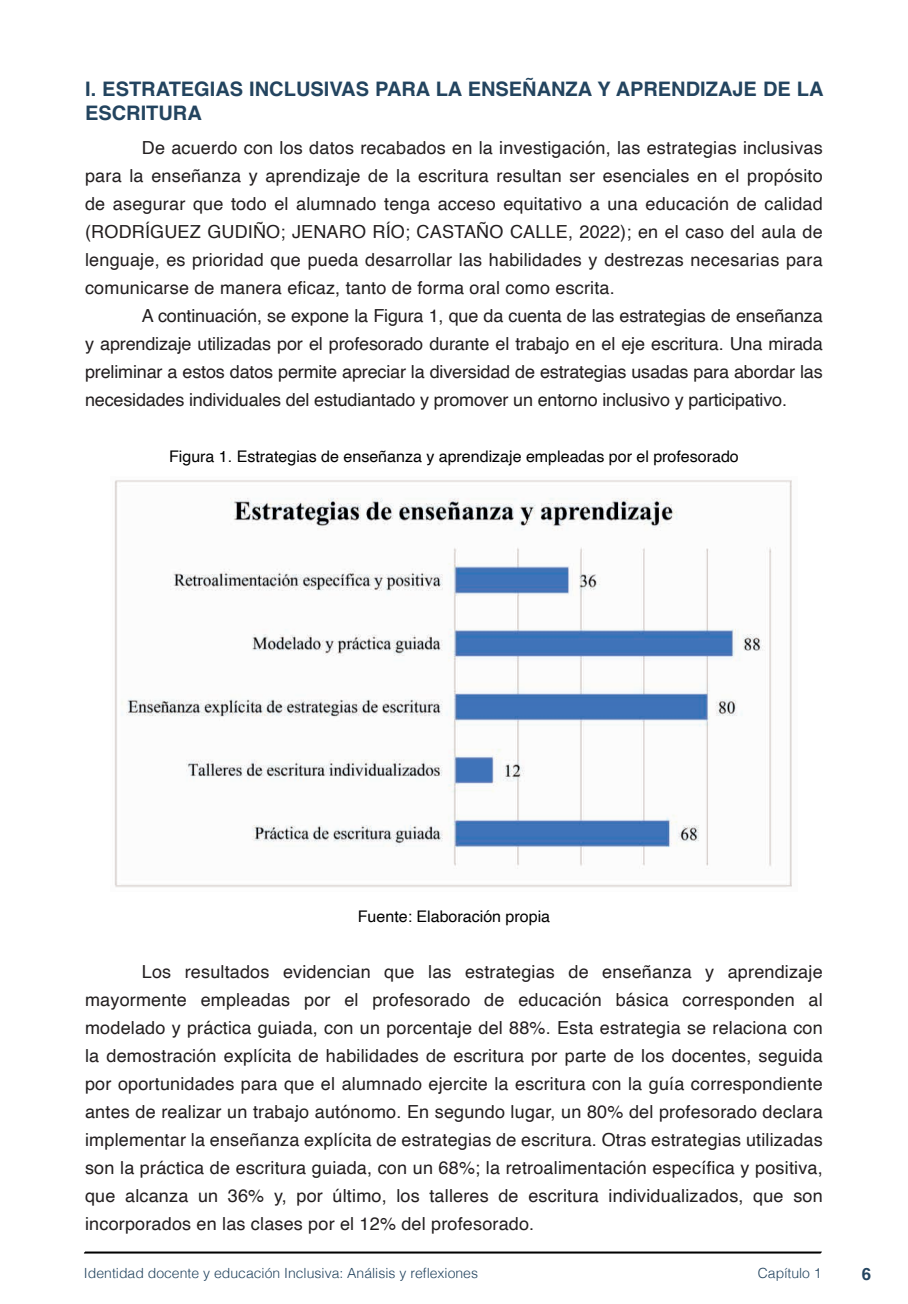
<style>
.page{position:relative;width:908px;height:1304px;background:#fff}
.page>*{position:absolute;margin:0;border:0;box-sizing:border-box;transform-origin:0 0}
.t1{font:700 20px/24px "Helvetica";color:#23445f}
.t2{font:18px/28px "Helvetica";letter-spacing:.01em;color:#231f20;text-align:justify}
.t3{font:700 16.8px "Helvetica";color:#23445f}
.t4{font:16px "Helvetica";color:#000}
.t5{font:300 14px "Helvetica";color:#23445f}
</style>
<div class="page">
<svg style="left:84px;top:1251px;width:737px;height:3px;background:#515151"></svg>
<img style="left:115px;top:480px;width:677px;height:407px">
<p class="t1" style="left:85px;top:79px;width:739px">I. ESTRATEGIAS INCLUSIVAS PARA LA ENSEÑANZA Y APRENDIZAJE DE LA<br>ESCRITURA</p>
<p class="t2" style="left:85px;top:134px;width:738px;text-indent:57px">De acuerdo con los datos recabados en la investigación, las estrategias inclusivas para la enseñanza y aprendizaje de la escritura resultan ser esenciales en el propósito de asegurar que todo el alumnado tenga acceso equitativo a una educación de calidad (RODRÍGUEZ GUDIÑO; JENARO RÍO; CASTAÑO CALLE, 2022); en el caso del aula de lenguaje, es prioridad que pueda desarrollar las habilidades y destrezas necesarias para comunicarse de manera eficaz, tanto de forma oral como escrita.</p>
<p class="t2" style="left:85px;top:302px;width:738px;text-indent:57px">A continuación, se expone la Figura 1, que da cuenta de las estrategias de enseñanza y aprendizaje utilizadas por el profesorado durante el trabajo en el eje escritura. Una mirada preliminar a estos datos permite apreciar la diversidad de estrategias usadas para abordar las necesidades individuales del estudiantado y promover un entorno inclusivo y participativo.</p>
<p class="t4" style="left:169px;top:444px;width:571px">Figura 1. Estrategias de enseñanza y aprendizaje empleadas por el profesorado</p>
<p class="t4" style="left:357px;top:904px;width:194px">Fuente: Elaboración propia</p>
<p class="t2" style="left:85px;top:958px;width:738px;text-indent:57px">Los resultados evidencian que las estrategias de enseñanza y aprendizaje mayormente empleadas por el profesorado de educación básica corresponden al modelado y práctica guiada, con un porcentaje del 88%. Esta estrategia se relaciona con la demostración explícita de habilidades de escritura por parte de los docentes, seguida por oportunidades para que el alumnado ejercite la escritura con la guía correspondiente antes de realizar un trabajo autónomo. En segundo lugar, un 80% del profesorado declara implementar la enseñanza explícita de estrategias de escritura. Otras estrategias utilizadas son la práctica de escritura guiada, con un 68%; la retroalimentación específica y positiva, que alcanza un 36% y, por último, los talleres de escritura individualizados, que son incorporados en las clases por el 12% del profesorado.</p>
<p class="t5" style="left:84px;top:1261px;width:395px">Identidad docente y educación Inclusiva: Análisis y reflexiones</p>
<p class="t5" style="left:757px;top:1261px;width:65px">Capítulo 1</p>
<p class="t3" style="left:861px;top:1264px;width:11px">6</p>
</div>
